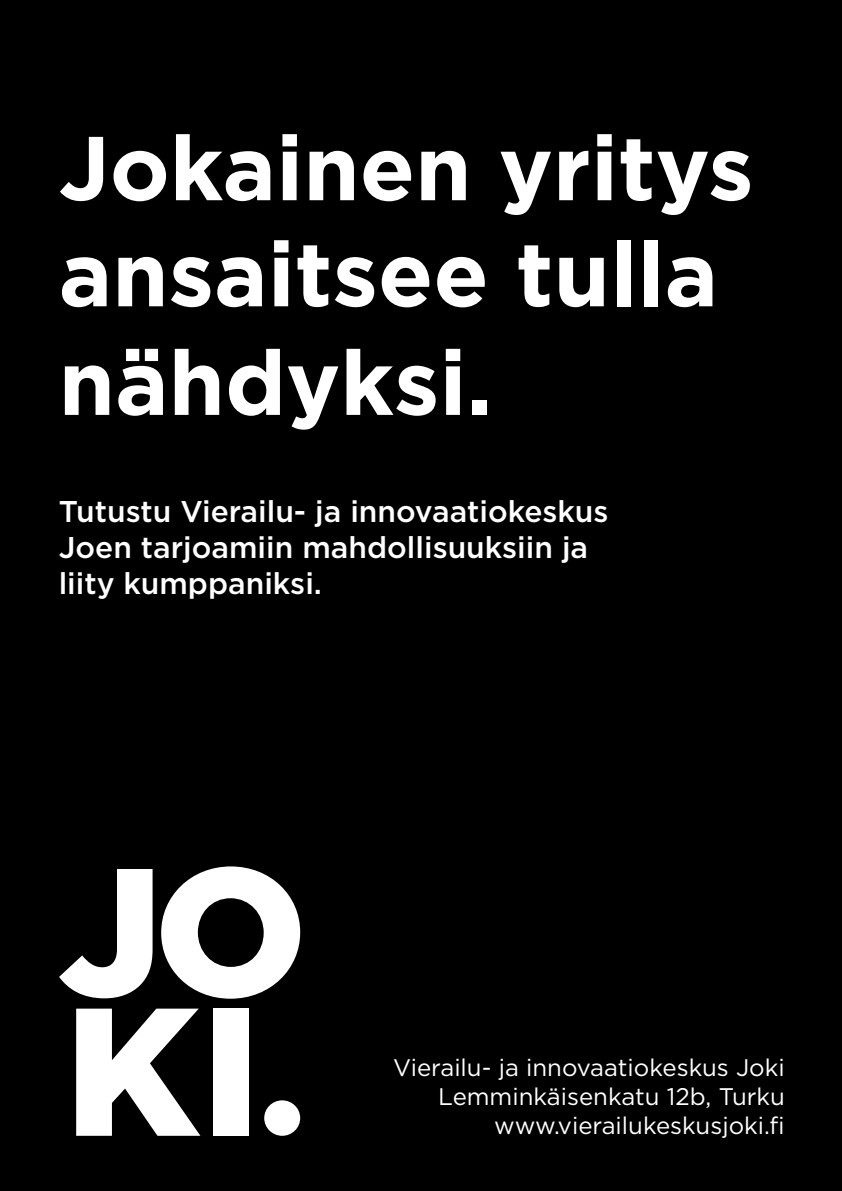
<style>
.page{position:relative;width:842px;height:1191px;background:#000}
.page>*{position:absolute;margin:0;border:0;box-sizing:border-box;transform-origin:0 0}
.t1{font:700 90.4px/107.2px "Gotham";color:#fff}
.t2{font:500 30px/36px "Gotham";color:#fff}
.t3{font:24px/28.8px "Gotham";color:#fff;text-align:right}
</style>
<div class="page">
<svg style="left:59px;top:869px;width:94px;height:129px"></svg>
<svg style="left:161px;top:866px;width:139px;height:132px"></svg>
<svg style="left:76px;top:1008px;width:124px;height:127px"></svg>
<div style="left:213px;top:1008px;width:36px;height:127px;background:#fff"></div>
<div style="left:264px;top:1100px;width:36px;height:35px;background:#fff;border-radius:50%"></div>
<svg style="left:0;top:0;width:4px;height:3px"></svg>
<h1 class="t1" style="left:59px;top:114px;width:696px">Jokainen yritys ansaitsee tulla nähdyksi.</h1>
<p class="t2" style="left:59px;top:493px;width:551px">Tutustu Vierailu- ja innovaatiokeskus<br>Joen tarjoamiin mahdollisuuksiin ja liity kumppaniksi.</p>
<p class="t3" style="left:393px;top:1052px;width:393px">Vierailu- ja innovaatiokeskus Joki<br>Lemminkäisenkatu 12b, Turku www.vierailukeskusjoki.fi</p>
</div>
